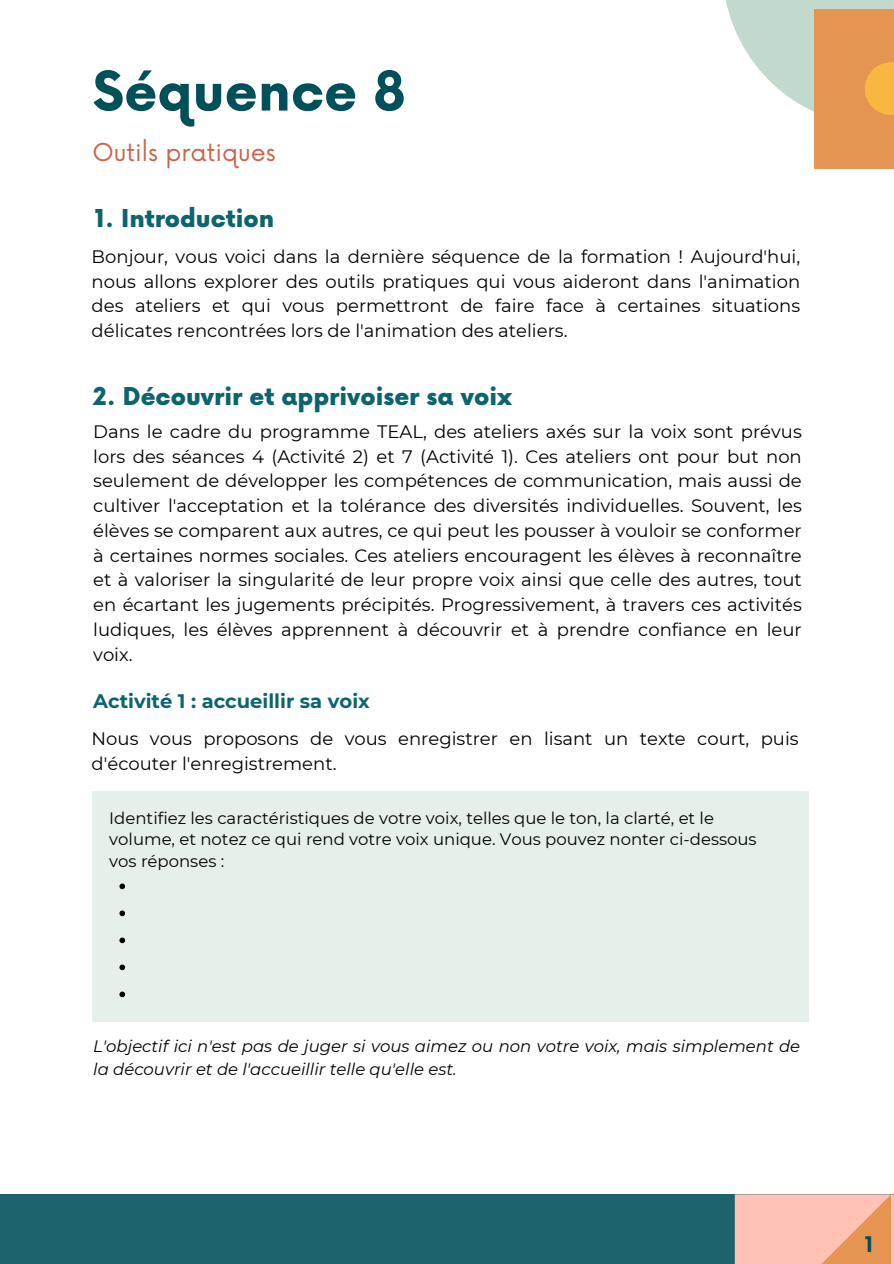
<style>
.page{position:relative;width:894px;height:1264px;background:#fff}
.page>*{position:absolute;margin:0;border:0;box-sizing:border-box;transform-origin:0 0}
.t1{font:700 53.4px "Now";color:#005059}
.t2{font:900 24px "Now";color:#0c646d}
.t3{font:24px "Now";color:#cd6246}
.t4{font:700 21px "Now";color:#005059}
.t5{font:700 19.5px "Montserrat";color:#0c646d}
.t6{font:18px/24.8px "Montserrat";color:#000;text-align:justify}
.t7{font:16.5px/21.3px "Montserrat";color:#000}
.t8{font:italic 16.5px/22.5px "Montserrat";color:#000}
</style>
<div class="page">
<svg style="left:726px;top:0;width:167px;height:112px"></svg>
<div style="left:814px;top:9px;width:79px;height:159px;background:#e69451"></div>
<svg style="left:865px;top:62px;width:28px;height:53px"></svg>
<div style="left:0;top:1194px;width:893px;height:69px;background:#1d636b"></div>
<svg style="left:734px;top:1194px;width:159px;height:69px;background:#f7b79e"></svg>
<div style="left:92px;top:791px;width:716px;height:230px;background:#e6f0eb"></div>
<svg style="left:119px;top:883px;width:6px;height:6px"></svg>
<svg style="left:119px;top:910px;width:6px;height:6px"></svg>
<svg style="left:119px;top:937px;width:6px;height:6px"></svg>
<svg style="left:119px;top:964px;width:6px;height:6px"></svg>
<svg style="left:119px;top:991px;width:6px;height:6px"></svg>
<p class="t1" style="left:92px;top:62px;width:314px">Séquence 8</p>
<p class="t3" style="left:92px;top:138px;width:185px">Outils pratiques</p>
<h2 class="t2" style="left:95px;top:205px;width:181px">1. Introduction</h2>
<p class="t6" style="left:92px;top:244px;width:710px">Bonjour, vous voici dans la dernière séquence de la formation ! Aujourd'hui, nous allons explorer des outils pratiques qui vous aideront dans l'animation des ateliers et qui vous permettront de faire face à certaines situations délicates rencontrées lors de l'animation des ateliers.</p>
<h5 class="t2" style="left:93px;top:383px;width:420px">2. Découvrir et apprivoiser sa voix</h5>
<h5 class="t6" style="left:93px;top:419px;width:710px">Dans le cadre du programme TEAL, des ateliers axés sur la voix sont prévus lors des séances 4 (Activité 2) et 7 (Activité 1). Ces ateliers ont pour but non seulement de développer les compétences de communication, mais aussi de cultiver l'acceptation et la tolérance des diversités individuelles. Souvent, les élèves se comparent aux autres, ce qui peut les pousser à vouloir se conformer à certaines normes sociales. Ces ateliers encouragent les élèves à reconnaître et à valoriser la singularité de leur propre voix ainsi que celle des autres, tout en écartant les jugements précipités. Progressivement, à travers ces activités ludiques, les élèves apprennent à découvrir et à prendre confiance en leur voix.</h5>
<h5 class="t5" style="left:93px;top:689px;width:278px">Activité 1 : accueillir sa voix</h5>
<h4 class="t6" style="left:92px;top:726px;width:708px">Nous vous proposons de vous enregistrer en lisant un texte court, puis d'écouter l'enregistrement.</h4>
<p class="t7" style="left:109px;top:807px;width:648px">Identifiez les caractéristiques de votre voix, telles que le ton, la clarté, et le volume, et notez ce qui rend votre voix unique. Vous pouvez nonter ci-dessous vos réponses :</p>
<p class="t8" style="left:93px;top:1035px;width:708px">L'objectif ici n'est pas de juger si vous aimez ou non votre voix, mais simplement de la découvrir et de l'accueillir telle qu'elle est.</p>
<h2 class="t4" style="left:864px;top:1233px;width:10px">1</h2>
</div>
